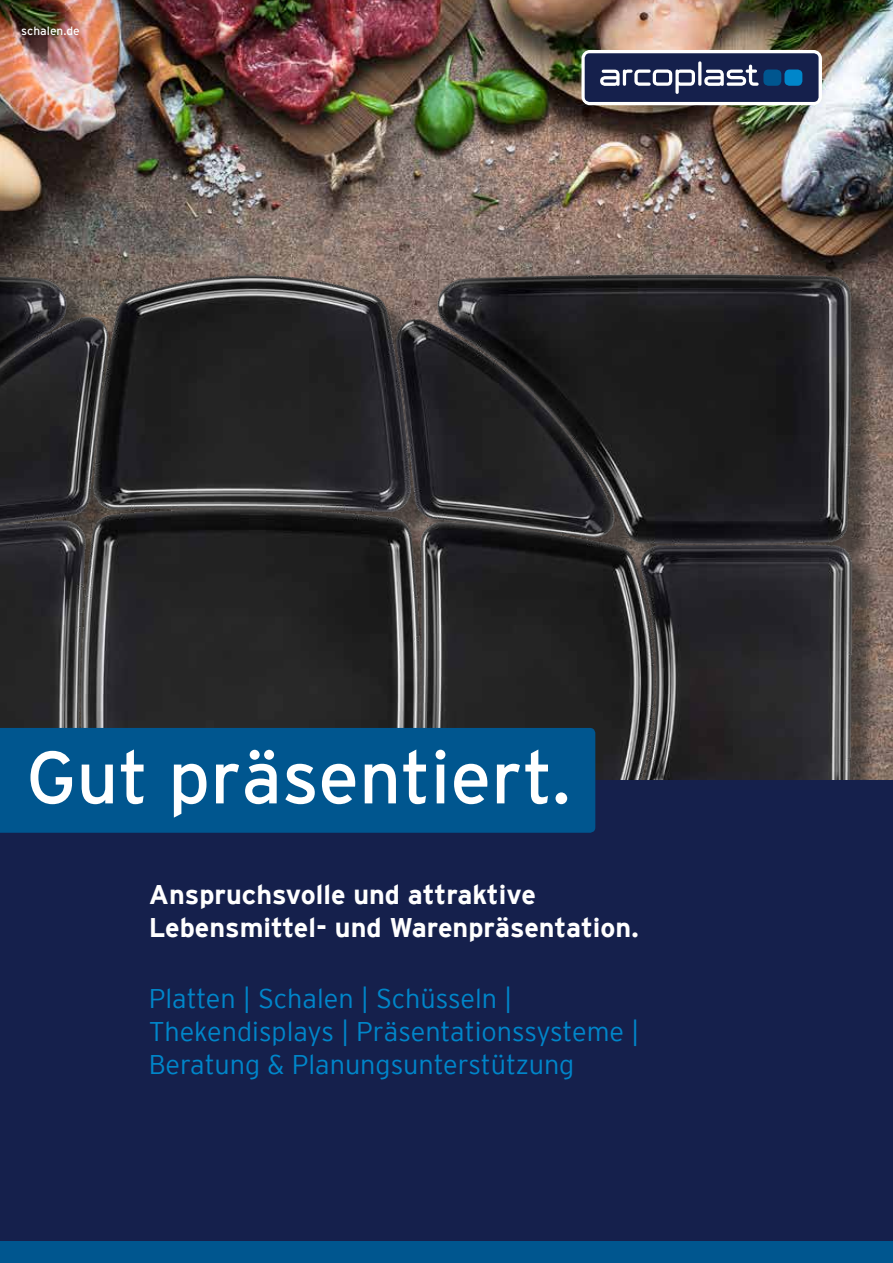
<style>
.page{position:relative;width:893px;height:1263px;background:#fff}
.page>*{position:absolute;margin:0;border:0;box-sizing:border-box;transform-origin:0 0}
.t1{font:73.95px "Interstate";color:#fff}
.t2{font:300 27px/33px "Interstate";color:#0086ca}
.t3{font:700 27px/33px "Interstate";color:#fff}
.t4{font:12px "Interstate";color:#fff}
</style>
<div class="page">
<img style="left:0;top:0;width:893px;height:236px">
<img style="left:0;top:236px;width:893px;height:544px">
<div style="left:0;top:780px;width:893px;height:483px;background:#15204c"></div>
<div style="left:0;top:728px;width:595px;height:105px;background:#00568f"></div>
<div style="left:0;top:1242px;width:893px;height:21px;background:#00568f"></div>
<div style="left:581px;top:50px;width:241px;height:55px;background:#fff;border-radius:9px"></div>
<svg style="left:585px;top:53px;width:234px;height:49px;background:#313f67"></svg>
<p class="t4" style="left:21px;top:24px;width:60px">schalen.de</p>
<h1 class="t1" style="left:26px;top:736px;width:546px">Gut präsentiert.</h1>
<p class="t3" style="left:149px;top:878px;width:491px">Anspruchsvolle und attraktive<br>Lebensmittel- und Warenpräsentation.</p>
<p class="t2" style="left:149px;top:982px;width:492px">Platten | Schalen | Schüsseln |<br>Thekendisplays | Präsentationssysteme |<br>Beratung &amp; Planungsunterstützung</p>
</div>
